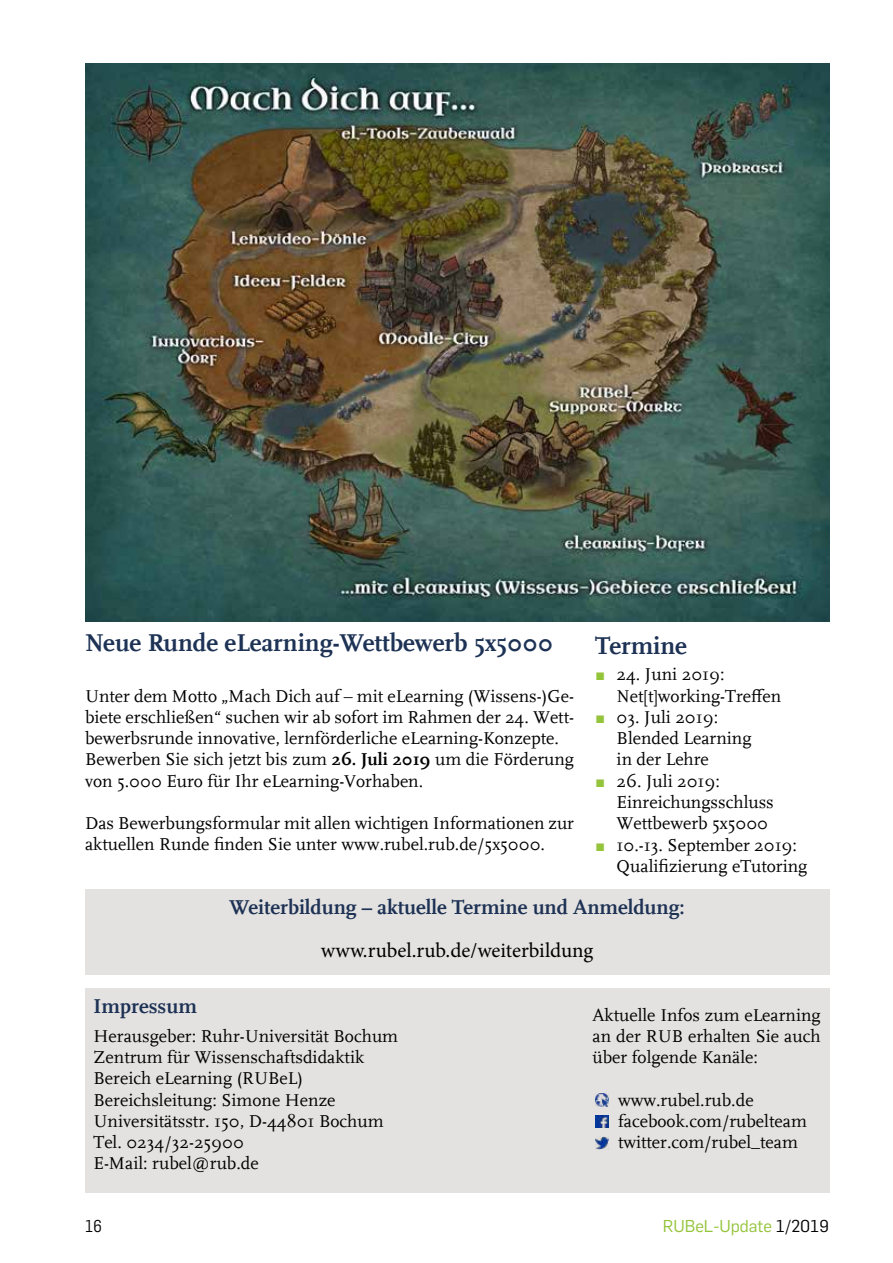
<style>
.page{position:relative;width:893px;height:1263px;background:#fff}
.page>*{position:absolute;margin:0;border:0;box-sizing:border-box;transform-origin:0 0}
.t1{font:700 25.5px "RUB Scala MZ";color:#1d3254}
.t2{font:700 21px "RUB Scala TZ";color:#1d3254}
.t3{font:21px "Minion Pro";color:#000}
.t4{font:700 21px "RUB Scala MZ";color:#1d3254}
.t5{font:18px/21.3px "RUB Scala MZ";color:#000}
.t6{font:16.8px "Rub Flama";color:#94c43a}
.t7{font:16.8px "Rub Flama";color:#000;scale:.89 1}
.s1{font-weight:700}
.s2{font-size:16.5px;color:#94c43a}
.s3{color:#000}
</style>
<div class="page">
<div style="left:85px;top:989px;width:744px;height:204px;background:#e4e2e1"></div>
<svg style="left:595px;top:1094px;width:13px;height:13px"></svg>
<svg style="left:595px;top:1115px;width:13px;height:13px"></svg>
<svg style="left:595px;top:1136px;width:13px;height:13px"></svg>
<div style="left:85px;top:889px;width:744px;height:85px;background:#e4e2e1"></div>
<img style="left:85px;top:64px;width:744px;height:558px">
<h1 class="t1" style="left:85px;top:624px;width:470px">Neue Runde eLearning-Wettbewerb 5x5000</h1>
<p class="t5" style="left:85px;top:684px;width:491px">Unter dem Motto „Mach Dich auf – mit eLearning (Wissens-)Ge&shy;biete erschließen“ suchen wir ab sofort im Rahmen der 24. Wett&shy;bewerbsrunde innovative, lernförderliche eLearning-Konzepte.<br>Bewerben Sie sich jetzt bis zum <span class="s1">26. Juli 2019</span> um die Förderung von 5.000 Euro für Ihr eLearning-Vorhaben.</p>
<p class="t5" style="left:85px;top:812px;width:490px">Das Bewerbungsformular mit allen wichtigen Informationen zur aktuellen Runde finden Sie unter www.rubel.rub.de/5x5000.</p>
<h1 class="t1" style="left:595px;top:627px;width:93px">Termine</h1>
<p class="t5" style="left:617px;top:663px;width:166px;text-indent:-21px"><span class="s2">▪</span> 24. Juni 2019:<br>Net[t]working-Treffen</p>
<p class="t5" style="left:617px;top:706px;width:136px;text-indent:-21px"><span class="s2">▪</span> 03. Juli 2019:<br>Blended Learning in der Lehre</p>
<p class="t5" style="left:617px;top:769px;width:159px;text-indent:-21px"><span class="s2">▪</span> 26. Juli 2019:<br>Einreichungsschluss<br>Wettbewerb 5x5000</p>
<p class="t5" style="left:617px;top:833px;width:192px;text-indent:-21px"><span class="s2">▪</span> 10.-13. September 2019:<br>Qualifizierung eTutoring</p>
<p class="t2" style="left:230px;top:892px;width:457px">Weiterbildung – aktuelle Termine und Anmeldung:</p>
<p class="t3" style="left:321px;top:936px;width:274px">www.rubel.rub.de/weiterbildung</p>
<p class="t4" style="left:94px;top:991px;width:105px">Impressum</p>
<p class="t5" style="left:94px;top:1025px;width:306px">Herausgeber: Ruhr-Universität Bochum<br>Zentrum für Wissenschaftsdidaktik<br>Bereich eLearning (RUBeL)<br>Bereichsleitung: Simone Henze<br>Universitätsstr. 150, D-44801 Bochum<br>Tel. 0234/32-25900<br>E-Mail: rubel@rub.de</p>
<p class="t5" style="left:592px;top:1003px;width:230px;text-align:justify">Aktuelle Infos zum eLearning an der RUB erhalten Sie auch über folgende Kanäle:</p>
<p class="t5" style="left:618px;top:1088px;width:190px">www.rubel.rub.de facebook.com/rubelteam twitter.com/rubel_team</p>
<p class="t7" style="left:85px;top:1215px;width:20px">16</p>
<p class="t6" style="left:663px;top:1215px;width:168px">RUBeL-Update <span class="s3">1/2019</span></p>
</div>
